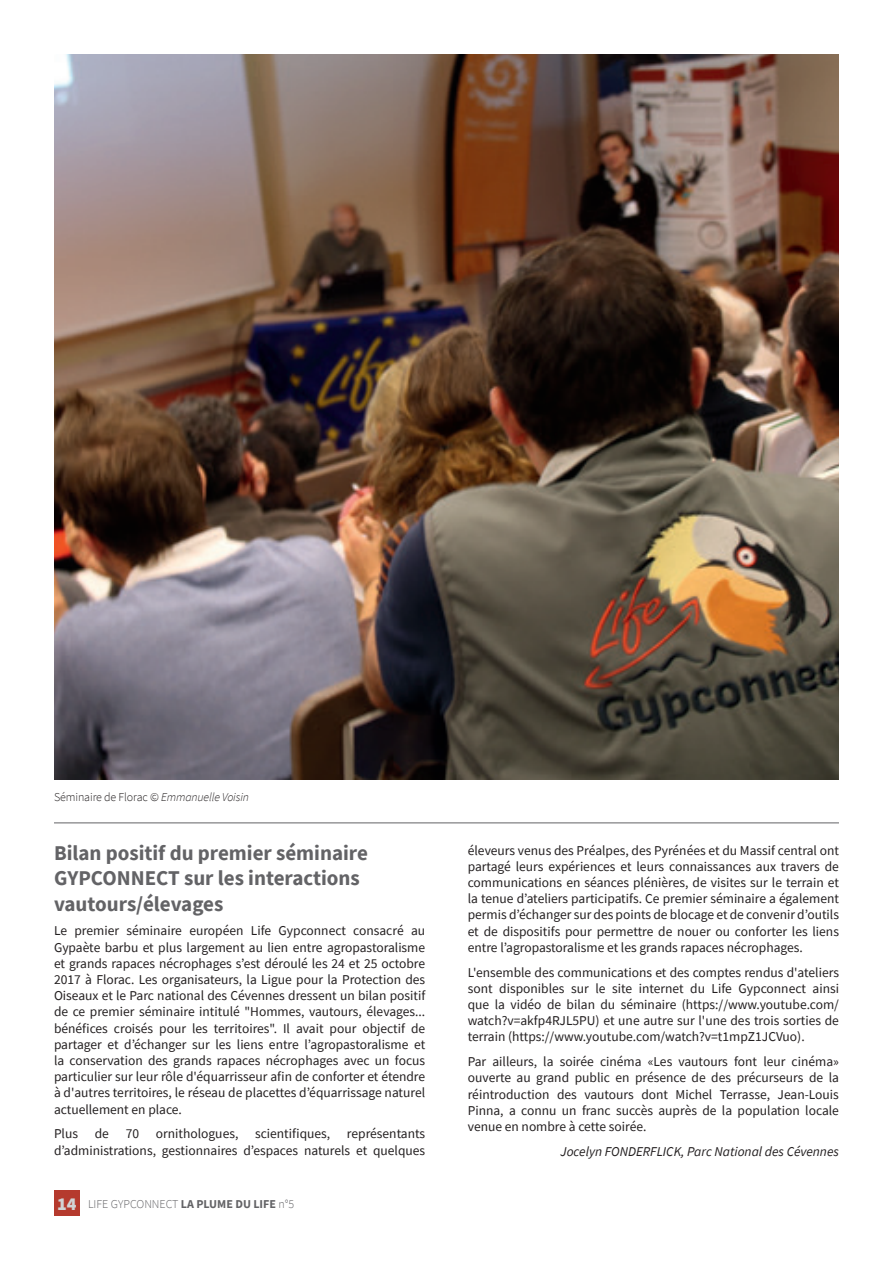
<style>
.page{position:relative;width:893px;height:1263px;background:#fff}
.page>*{position:absolute;margin:0;border:0;box-sizing:border-box;transform-origin:0 0}
.t1{font:700 21px/25.2px "Source Sans Pro";color:#636366}
.t2{font:13.5px/16.2px "Source Sans Pro";color:#231f20;text-align:justify}
.t3{font:italic 13.5px "Source Sans Pro";color:#231f20}
.t4{font:300 12px "Source Sans Pro";letter-spacing:-.01em;color:#231f20}
.t5{font:300 12px "Source Sans Pro";color:#636366}
.s1{font-style:italic}
.s2{font-weight:900;font-size:18px;color:#d1d2d4}
.s3{font-weight:700}
</style>
<div class="page">
<div style="left:54px;top:1190px;width:26px;height:26px;background:#b53a2e"></div>
<hr style="left:54px;top:822px;width:785px;height:1px;background:#636366">
<img style="left:54px;top:54px;width:785px;height:725px">
<p class="t4" style="left:54px;top:790px;width:196px">Séminaire de Florac © <span class="s1">Emmanuelle Voisin</span></p>
<h1 class="t1" style="left:54px;top:840px;width:315px">Bilan positif du premier séminaire<br>GYPCONNECT sur les interactions vautours/élevages</h1>
<p class="t2" style="left:54px;top:923px;width:373px">Le premier séminaire européen Life Gypconnect consacré au Gypaète barbu et plus largement au lien entre agropastoralisme et grands rapaces nécrophages s’est déroulé les 24 et 25 octobre 2017 à Florac. Les organisateurs, la Ligue pour la Protection des Oiseaux et le Parc national des Cévennes dressent un bilan positif de ce premier séminaire intitulé "Hommes, vautours, élevages... bénéfices croisés pour les territoires". Il avait pour objectif de partager et d’échanger sur les liens entre l’agropastoralisme et la conservation des grands rapaces nécrophages avec un focus particulier sur leur rôle d'équarrisseur afin de conforter et étendre à d'autres territoires, le réseau de placettes d’équarrissage naturel actuellement en place.</p>
<p class="t2" style="left:54px;top:1126px;width:373px">Plus de 70 ornithologues, scientifiques, représentants d’administrations, gestionnaires d’espaces naturels et quelques</p>
<p class="t5" style="left:57px;top:1197px;width:239px"><span class="s2">14</span> LIFE GYPCONNECT <span class="s3">LA PLUME DU LIFE</span> n°5</p>
<p class="t2" style="left:468px;top:842px;width:373px">éleveurs venus des Préalpes, des Pyrénées et du Massif central ont partagé leurs expériences et leurs connaissances aux travers de communications en séances plénières, de visites sur le terrain et la tenue d’ateliers participatifs. Ce premier séminaire a également permis d’échanger sur des points de blocage et de convenir d’outils et de dispositifs pour permettre de nouer ou conforter les liens entre l’agropastoralisme et les grands rapaces nécrophages.</p>
<p class="t2" style="left:468px;top:964px;width:373px">L'ensemble des communications et des comptes rendus d'ateliers sont disponibles sur le site internet du Life Gypconnect ainsi que la vidéo de bilan du séminaire (https://www.youtube.com/ watch?v=akfp4RJL5PU) et une autre sur l'une des trois sorties de terrain (https://www.youtube.com/watch?v=t1mpZ1JCVuo).</p>
<p class="t2" style="left:468px;top:1053px;width:373px">Par ailleurs, la soirée cinéma «Les vautours font leur cinéma» ouverte au grand public en présence de des précurseurs de la réintroduction des vautours dont Michel Terrasse, Jean-Louis Pinna, a connu un franc succès auprès de la population locale venue en nombre à cette soirée.</p>
<p class="t3" style="left:560px;top:1142px;width:280px">Jocelyn FONDERFLICK, Parc National des Cévennes</p>
</div>
